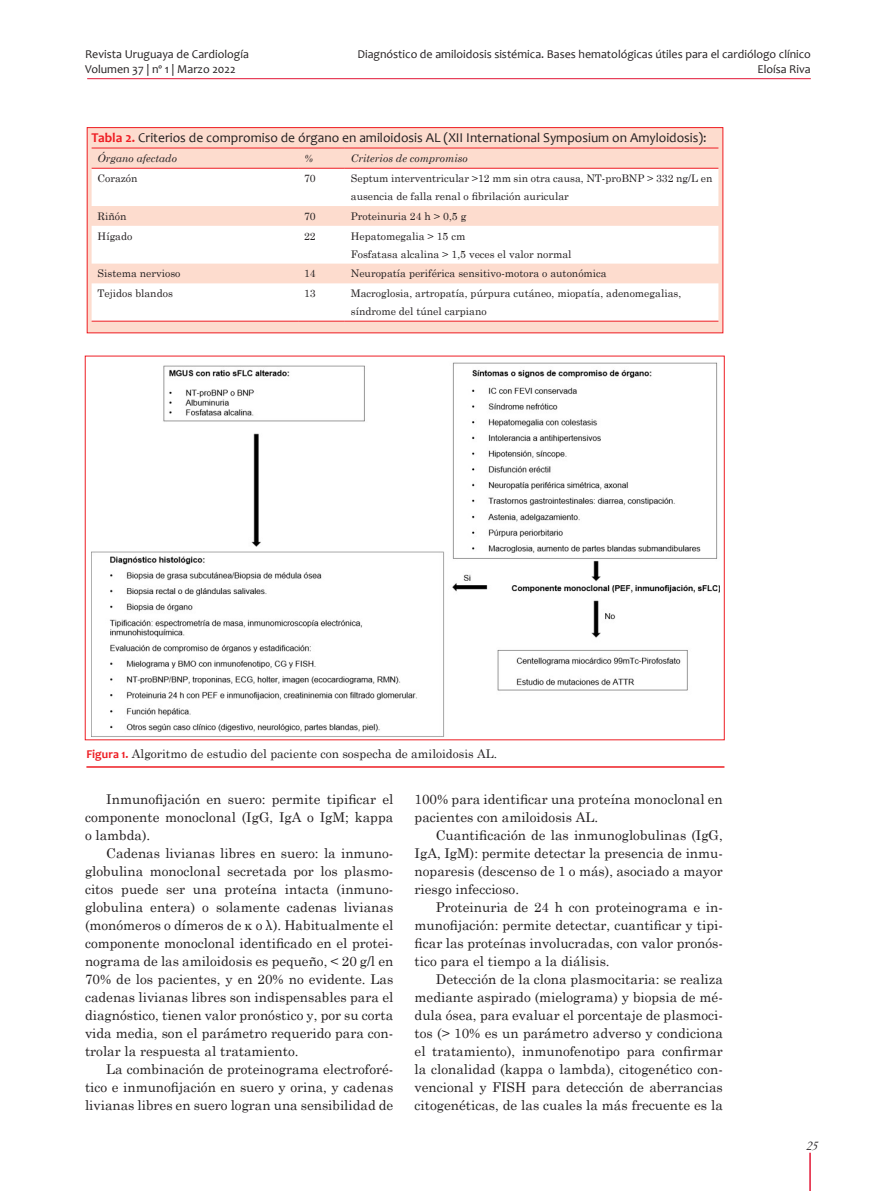
<style>
.page{position:relative;width:893px;height:1191px;background:#fff}
.page>*{position:absolute;margin:0;border:0;box-sizing:border-box;transform-origin:0 0}
.t1{font:13.5px/18px "Century Schoolbook";color:#231f20;text-align:justify}
.titcua{font:13.5px "Candara";color:#231f20}
.t2{font:italic 13.5px "Garamond";color:#231f20}
.t3{font:12px/14.7px "Candara";color:#231f20}
.pie_de_figura{font:12px "Century Schoolbook";color:#231f20}
.table_text{font:10.5px/18px "Century Schoolbook";color:#231f20}
.table_text-2{font:italic 10.5px "Century Schoolbook";color:#231f20}
.s1{font-weight:700;color:#ee1d23}
.s2{font-family:"Candara";font-weight:700;color:#ee1d23}
</style>
<div class="page">
<hr style="left:809px;top:1152px;width:2px;height:39px;background:#e21736">
<hr style="left:87px;top:78px;width:724px;height:1px;background:#e21736">
<div style="left:87px;top:128px;width:636px;height:205px;background:#fddcce"></div>
<svg style="left:92px;top:169px;width:626px;height:152px;fill:#fff"></svg>
<hr style="left:92px;top:148px;width:206px;height:1px;background:#ee1d23">
<hr style="left:298px;top:148px;width:47px;height:1px;background:#ee1d23">
<hr style="left:345px;top:148px;width:373px;height:1px;background:#ee1d23">
<hr style="left:92px;top:168px;width:206px;height:1px;background:#ee1d23">
<hr style="left:298px;top:168px;width:47px;height:1px;background:#ee1d23">
<hr style="left:345px;top:168px;width:373px;height:1px;background:#ee1d23">
<hr style="left:92px;top:321px;width:206px;height:1px;background:#ee1d23">
<hr style="left:298px;top:321px;width:47px;height:1px;background:#ee1d23">
<hr style="left:345px;top:321px;width:373px;height:1px;background:#ee1d23">
<div style="left:87px;top:127px;width:636px;height:206px;border:1px solid #ee1d23"></div>
<hr style="left:86px;top:766px;width:638px;height:1px;background:#ee1d23">
<img style="left:92px;top:362px;width:627px;height:375px">
<p class="t3" style="left:85px;top:47px;width:165px">Revista Uruguaya de Cardiología<br>Volumen 37 | nº 1 | Marzo 2022</p>
<p class="t3" style="left:357px;top:47px;width:455px;text-align:right">Diagnóstico de amiloidosis sistémica. Bases hematológicas útiles para el cardiólogo clínico<br>Eloísa Riva</p>
<p class="titcua" style="left:92px;top:129px;width:617px"><span class="s1">Tabla 2.</span> Criterios de compromiso de órgano en amiloidosis AL (XII International Symposium on Amyloidosis):</p>
<p class="table_text-2" style="left:98px;top:150px;width:81px">Órgano afectado</p>
<p class="table_text-2" style="left:304px;top:150px;width:10px">%</p>
<p class="table_text-2" style="left:351px;top:150px;width:119px">Criterios de compromiso</p>
<p class="table_text" style="left:98px;top:168px;width:42px">Corazón</p>
<p class="table_text" style="left:304px;top:168px;width:13px">70</p>
<p class="table_text" style="left:351px;top:168px;width:363px">Septum interventricular &gt;12 mm sin otra causa, NT-proBNP &gt; 332 ng/L en ausencia de falla renal o fibrilación auricular</p>
<p class="table_text" style="left:98px;top:206px;width:30px">Riñón</p>
<p class="table_text" style="left:304px;top:206px;width:13px">70</p>
<p class="table_text" style="left:351px;top:206px;width:117px">Proteinuria 24 h &gt; 0,5 g</p>
<p class="table_text" style="left:98px;top:226px;width:36px">Hígado</p>
<p class="table_text" style="left:304px;top:226px;width:13px">22</p>
<p class="table_text" style="left:351px;top:226px;width:116px">Hepatomegalia &gt; 15 cm</p>
<p class="table_text" style="left:351px;top:244px;width:222px">Fosfatasa alcalina &gt; 1,5 veces el valor normal</p>
<p class="table_text" style="left:98px;top:264px;width:84px">Sistema nervioso</p>
<p class="table_text" style="left:304px;top:264px;width:13px">14</p>
<p class="table_text" style="left:351px;top:264px;width:257px">Neuropatía periférica sensitivo-motora o autonómica</p>
<p class="table_text" style="left:98px;top:283px;width:77px">Tejidos blandos</p>
<p class="table_text" style="left:304px;top:283px;width:13px">13</p>
<p class="table_text" style="left:351px;top:283px;width:332px">Macroglosia, artropatía, púrpura cutáneo, miopatía, adenomegalias, síndrome del túnel carpiano</p>
<p class="pie_de_figura" style="left:86px;top:743px;width:412px"><span class="s2">Figura 1.</span> Algoritmo de estudio del paciente con sospecha de amiloidosis AL.</p>
<p class="t1" style="left:85px;top:789px;width:310px;text-indent:21px">Inmunofijación en suero: permite tipificar el componente monoclonal (IgG, IgA o IgM; kappa o lambda).</p>
<p class="t1" style="left:85px;top:843px;width:310px;text-indent:21px">Cadenas livianas libres en suero: la inmuno&shy;globulina monoclonal secretada por los plasmo&shy;citos puede ser una proteína intacta (inmuno&shy;globulina entera) o solamente cadenas livianas (monómeros o dímeros de κ o λ). Habitualmente el componente monoclonal identificado en el protei&shy;nograma de las amiloidosis es pequeño, &lt; 20 g/l en 70% de los pacientes, y en 20% no evidente. Las cadenas livianas libres son indispensables para el diagnóstico, tienen valor pronóstico y, por su corta vida media, son el parámetro requerido para con&shy;trolar la respuesta al tratamiento.</p>
<p class="t1" style="left:85px;top:1059px;width:310px;text-indent:21px">La combinación de proteinograma electroforé&shy;tico e inmunofijación en suero y orina, y cadenas livianas libres en suero logran una sensibilidad de</p>
<p class="t1" style="left:415px;top:789px;width:310px">100% para identificar una proteína monoclonal en pacientes con amiloidosis AL.</p>
<p class="t1" style="left:415px;top:825px;width:310px;text-indent:21px">Cuantificación de las inmunoglobulinas (IgG, IgA, IgM): permite detectar la presencia de inmu&shy;noparesis (descenso de 1 o más), asociado a mayor riesgo infeccioso.</p>
<p class="t1" style="left:415px;top:897px;width:310px;text-indent:21px">Proteinuria de 24 h con proteinograma e in&shy;munofijación: permite detectar, cuantificar y tipi&shy;ficar las proteínas involucradas, con valor pronós&shy;tico para el tiempo a la diálisis.</p>
<p class="t1" style="left:415px;top:969px;width:310px;text-indent:21px">Detección de la clona plasmocitaria: se realiza mediante aspirado (mielograma) y biopsia de mé&shy;dula ósea, para evaluar el porcentaje de plasmoci&shy;tos (&gt; 10% es un parámetro adverso y condiciona el tratamiento), inmunofenotipo para confirmar la clonalidad (kappa o lambda), citogenético con&shy;vencional y FISH para detección de aberrancias citogenéticas, de las cuales la más frecuente es la</p>
<p class="t2" style="left:806px;top:1136px;width:14px">25</p>
</div>
